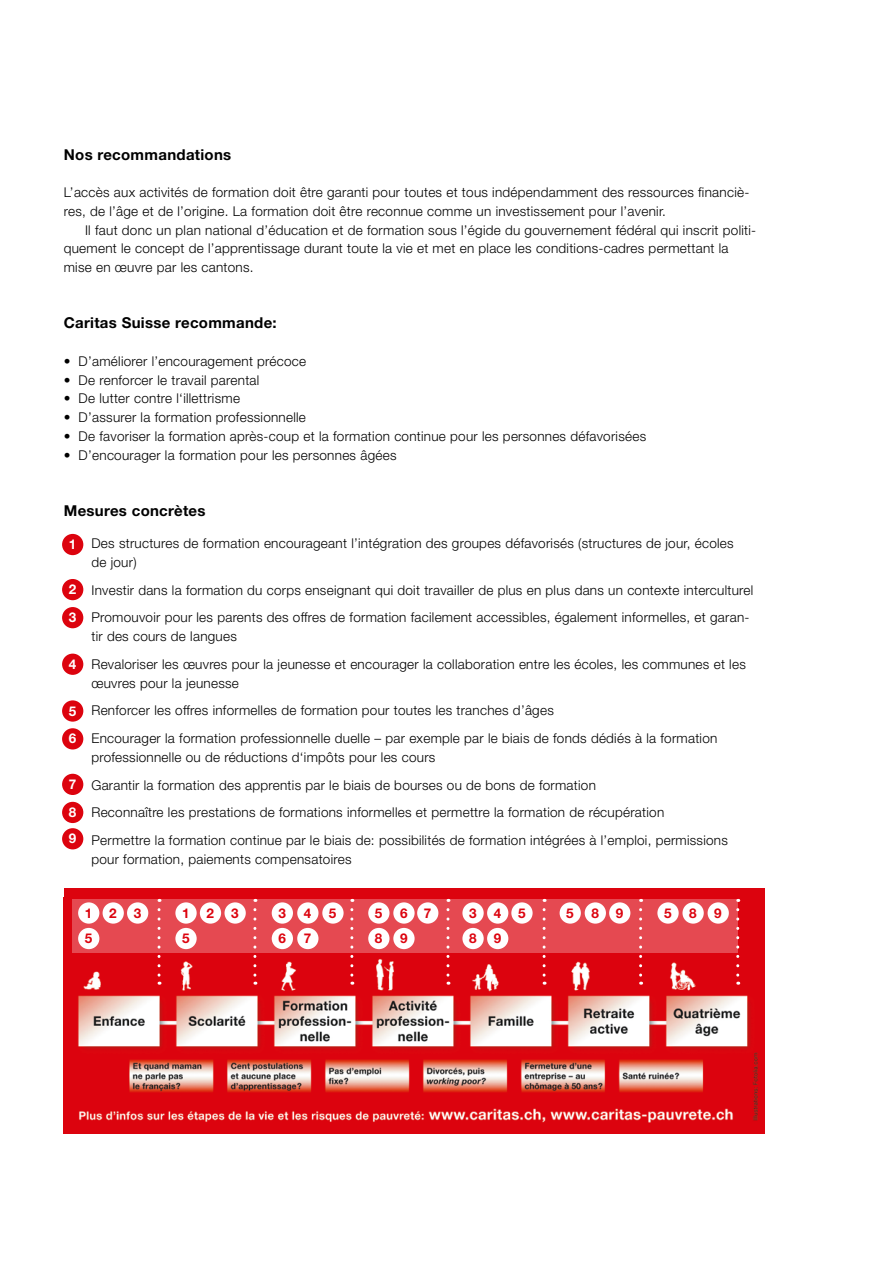
<style>
.page{position:relative;width:893px;height:1263px;background:#fff}
.page>*{position:absolute;margin:0;border:0;box-sizing:border-box;transform-origin:0 0}
.t1{font:700 15px "Helvetica Neue LT Std";letter-spacing:.02em;color:#000}
.t2{font:300 13.5px/27.8px "Helvetica Neue LT Std";letter-spacing:.02em;color:#000}
.t3{font:700 13.5px "Helvetica Neue LT Std";color:#dc030e}
.t4{font:700 13.5px/28px "Helvetica Neue LT Std";color:#fff}
</style>
<div class="page">
<div style="left:64px;top:888px;width:701px;height:246px;background:#dc030e"></div>
<img style="left:78px;top:955px;width:680px;height:168px">
<div style="left:62px;top:534px;width:21px;height:21px;background:#dc030e;border-radius:50%"></div>
<div style="left:62px;top:579px;width:21px;height:21px;background:#dc030e;border-radius:50%"></div>
<div style="left:62px;top:607px;width:21px;height:21px;background:#dc030e;border-radius:50%"></div>
<div style="left:62px;top:654px;width:21px;height:21px;background:#dc030e;border-radius:50%"></div>
<div style="left:62px;top:700px;width:21px;height:22px;background:#dc030e;border-radius:50%"></div>
<div style="left:62px;top:728px;width:21px;height:21px;background:#dc030e;border-radius:50%"></div>
<div style="left:62px;top:774px;width:21px;height:21px;background:#dc030e;border-radius:50%"></div>
<div style="left:62px;top:802px;width:21px;height:21px;background:#dc030e;border-radius:50%"></div>
<div style="left:62px;top:828px;width:21px;height:21px;background:#dc030e;border-radius:50%"></div>
<div style="left:73px;top:899px;width:665px;height:54px;background:#e54951"></div>
<div style="left:78px;top:902px;width:21px;height:22px;background:#fff;border-radius:50%"></div>
<div style="left:200px;top:902px;width:21px;height:22px;background:#fff;border-radius:50%"></div>
<div style="left:272px;top:902px;width:21px;height:22px;background:#fff;border-radius:50%"></div>
<div style="left:462px;top:902px;width:22px;height:22px;background:#fff;border-radius:50%"></div>
<div style="left:175px;top:902px;width:22px;height:22px;background:#fff;border-radius:50%"></div>
<div style="left:103px;top:902px;width:21px;height:22px;background:#fff;border-radius:50%"></div>
<div style="left:127px;top:902px;width:21px;height:22px;background:#fff;border-radius:50%"></div>
<div style="left:225px;top:902px;width:21px;height:22px;background:#fff;border-radius:50%"></div>
<div style="left:297px;top:902px;width:21px;height:22px;background:#fff;border-radius:50%"></div>
<div style="left:487px;top:902px;width:21px;height:22px;background:#fff;border-radius:50%"></div>
<div style="left:78px;top:928px;width:21px;height:21px;background:#fff;border-radius:50%"></div>
<div style="left:175px;top:928px;width:22px;height:21px;background:#fff;border-radius:50%"></div>
<div style="left:322px;top:902px;width:22px;height:22px;background:#fff;border-radius:50%"></div>
<div style="left:368px;top:902px;width:21px;height:22px;background:#fff;border-radius:50%"></div>
<div style="left:511px;top:902px;width:22px;height:22px;background:#fff;border-radius:50%"></div>
<div style="left:560px;top:902px;width:21px;height:22px;background:#fff;border-radius:50%"></div>
<div style="left:657px;top:902px;width:22px;height:22px;background:#fff;border-radius:50%"></div>
<div style="left:272px;top:928px;width:21px;height:21px;background:#fff;border-radius:50%"></div>
<div style="left:393px;top:902px;width:22px;height:22px;background:#fff;border-radius:50%"></div>
<div style="left:297px;top:928px;width:21px;height:21px;background:#fff;border-radius:50%"></div>
<div style="left:417px;top:902px;width:21px;height:22px;background:#fff;border-radius:50%"></div>
<div style="left:462px;top:928px;width:22px;height:21px;background:#fff;border-radius:50%"></div>
<div style="left:368px;top:928px;width:21px;height:21px;background:#fff;border-radius:50%"></div>
<div style="left:585px;top:902px;width:21px;height:22px;background:#fff;border-radius:50%"></div>
<div style="left:682px;top:902px;width:22px;height:22px;background:#fff;border-radius:50%"></div>
<div style="left:393px;top:928px;width:22px;height:21px;background:#fff;border-radius:50%"></div>
<div style="left:487px;top:928px;width:21px;height:21px;background:#fff;border-radius:50%"></div>
<div style="left:609px;top:902px;width:21px;height:22px;background:#fff;border-radius:50%"></div>
<div style="left:708px;top:902px;width:21px;height:22px;background:#fff;border-radius:50%"></div>
<svg style="left:158px;top:910px;width:3px;height:75px"></svg>
<svg style="left:253px;top:910px;width:3px;height:75px"></svg>
<svg style="left:350px;top:910px;width:3px;height:75px"></svg>
<svg style="left:446px;top:910px;width:3px;height:75px"></svg>
<svg style="left:543px;top:910px;width:3px;height:75px"></svg>
<svg style="left:639px;top:910px;width:3px;height:75px"></svg>
<svg style="left:736px;top:910px;width:3px;height:75px"></svg>
<p class="t1" style="left:64px;top:145px;width:169px">Nos recommandations</p>
<p class="t2" style="left:64px;top:183px;width:687px;line-height:18.8px">L’accès aux activités de formation doit être garanti pour toutes et tous indépendamment des ressources financiè&shy;res, de l’âge et de l’origine. La formation doit être reconnue comme un investissement pour l’avenir.</p>
<p class="t2" style="left:64px;top:220px;width:694px;line-height:18.8px;text-indent:21px">Il faut donc un plan national d’éducation et de formation sous l’égide du gouvernement fédéral qui inscrit politi&shy;quement le concept de l’apprentissage durant toute la vie et met en place les conditions-cadres permettant la mise en œuvre par les cantons.</p>
<p class="t1" style="left:64px;top:314px;width:215px">Caritas Suisse recommande:</p>
<p class="t2" style="left:64px;top:347px;width:244px">• D’améliorer l’encouragement précoce</p>
<p class="t2" style="left:64px;top:366px;width:197px">• De renforcer le travail parental</p>
<p class="t2" style="left:64px;top:384px;width:178px">• De lutter contre l‘illettrisme</p>
<p class="t2" style="left:64px;top:403px;width:244px">• D’assurer la formation professionnelle</p>
<p class="t2" style="left:64px;top:422px;width:584px">• De favoriser la formation après-coup et la formation continue pour les personnes défavorisées</p>
<p class="t2" style="left:64px;top:441px;width:334px">• D’encourager la formation pour les personnes âgées</p>
<p class="t1" style="left:64px;top:501px;width:143px">Mesures concrètes</p>
<p class="t2" style="left:91px;top:534px;width:644px;line-height:18.8px">Des structures de formation encourageant l’intégration des groupes défavorisés (structures de jour, écoles de jour)</p>
<p class="t2" style="left:91px;top:576px;width:663px">Investir dans la formation du corps enseignant qui doit travailler de plus en plus dans un contexte interculturel<br>Promouvoir pour les parents des offres de formation facilement accessibles, également informelles, et garan-</p>
<p class="t2" style="left:91px;top:622px;width:656px">tir des cours de langues<br>Revaloriser les œuvres pour la jeunesse et encourager la collaboration entre les écoles, les communes et les</p>
<p class="t2" style="left:91px;top:669px;width:627px">œuvres pour la jeunesse<br>Renforcer les offres informelles de formation pour toutes les tranches d’âges<br>Encourager la formation professionnelle duelle – par exemple par le biais de fonds dédiés à la formation</p>
<p class="t2" style="left:91px;top:743px;width:638px">professionnelle ou de réductions d‘impôts pour les cours<br>Garantir la formation des apprentis par le biais de bourses ou de bons de formation<br>Reconnaître les prestations de formations informelles et permettre la formation de récupération<br>Permettre la formation continue par le biais de: possibilités de formation intégrées à l’emploi, permissions</p>
<p class="t2" style="left:91px;top:845px;width:262px">pour formation, paiements compensatoires</p>
<p class="t4" style="left:69px;top:530px;width:9px">1</p>
<p class="t4" style="left:69px;top:575px;width:9px">2<br>3</p>
<p class="t4" style="left:69px;top:650px;width:9px">4</p>
<p class="t4" style="left:69px;top:696px;width:9px">5<br>6</p>
<p class="t4" style="left:69px;top:770px;width:9px">7<br>8</p>
<p class="t4" style="left:69px;top:824px;width:9px">9</p>
<p class="t3" style="left:85px;top:904px;width:9px">1</p>
<p class="t3" style="left:109px;top:904px;width:9px">2</p>
<p class="t3" style="left:134px;top:904px;width:9px">3</p>
<p class="t3" style="left:182px;top:904px;width:9px">1</p>
<p class="t3" style="left:207px;top:904px;width:9px">2</p>
<p class="t3" style="left:231px;top:904px;width:9px">3</p>
<p class="t3" style="left:278px;top:904px;width:9px">3</p>
<p class="t3" style="left:304px;top:904px;width:9px">4</p>
<p class="t3" style="left:469px;top:904px;width:9px">3</p>
<p class="t3" style="left:494px;top:904px;width:9px">4</p>
<p class="t3" style="left:85px;top:930px;width:9px">5</p>
<p class="t3" style="left:182px;top:930px;width:9px">5</p>
<p class="t3" style="left:400px;top:904px;width:9px">6</p>
<p class="t3" style="left:591px;top:904px;width:9px">8</p>
<p class="t3" style="left:689px;top:904px;width:9px">8</p>
<p class="t3" style="left:616px;top:904px;width:9px">9</p>
<p class="t3" style="left:714px;top:904px;width:9px">9</p>
<p class="t3" style="left:329px;top:904px;width:9px">5</p>
<p class="t3" style="left:375px;top:904px;width:9px">5</p>
<p class="t3" style="left:518px;top:904px;width:9px">5</p>
<p class="t3" style="left:566px;top:904px;width:9px">5</p>
<p class="t3" style="left:664px;top:904px;width:9px">5</p>
<p class="t3" style="left:424px;top:904px;width:9px">7</p>
<p class="t3" style="left:278px;top:930px;width:9px">6</p>
<p class="t3" style="left:375px;top:930px;width:9px">8</p>
<p class="t3" style="left:469px;top:930px;width:9px">8</p>
<p class="t3" style="left:400px;top:930px;width:9px">9</p>
<p class="t3" style="left:494px;top:930px;width:9px">9</p>
<p class="t3" style="left:304px;top:930px;width:9px">7</p>
</div>
